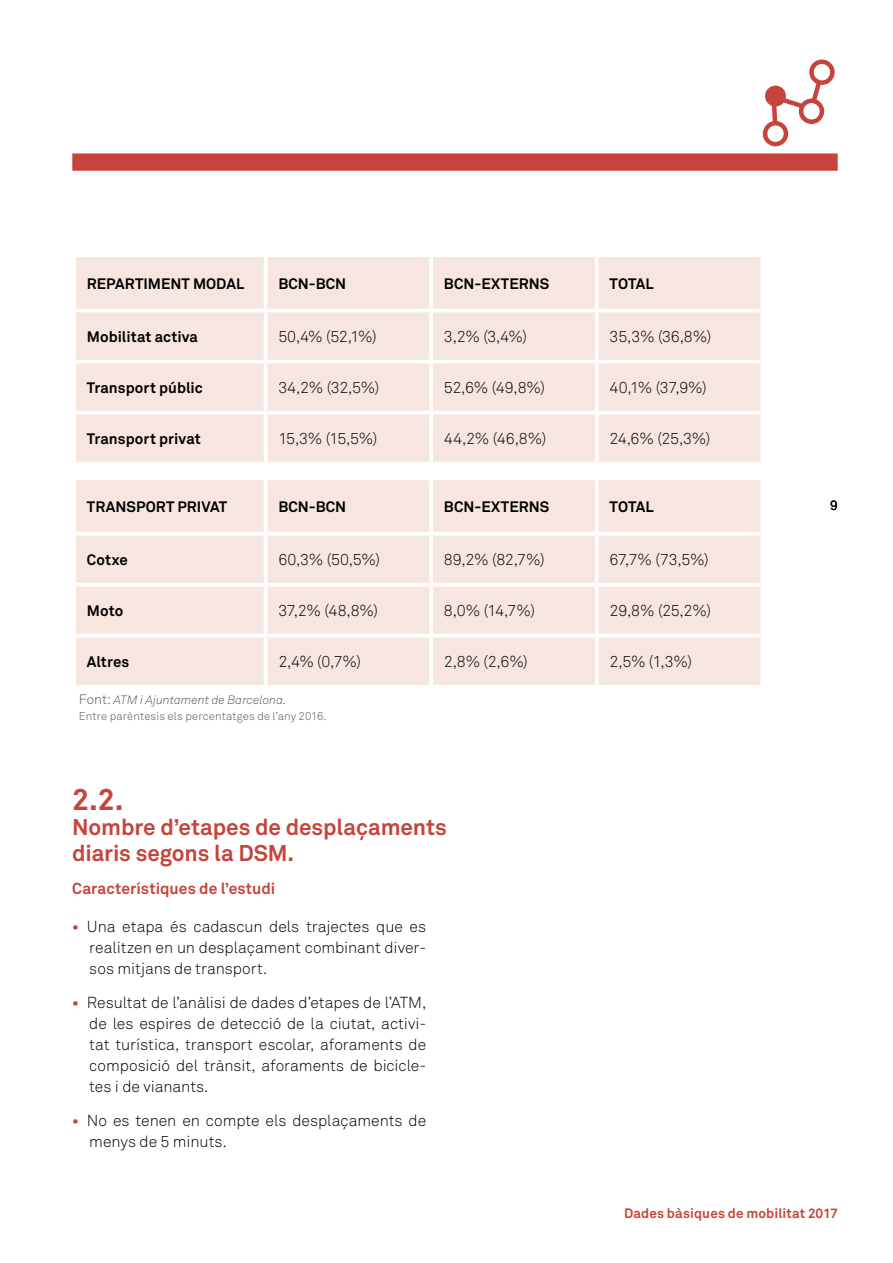
<style>
.page{position:relative;width:893px;height:1263px;background:#fff}
.page>*{position:absolute;margin:0;border:0;box-sizing:border-box;transform-origin:0 0}
.Subtítols{font:700 30px "Akkurat";color:#c6443b}
.Subtítols-2{font:700 22.5px/25.5px "Akkurat";letter-spacing:-.005em;color:#c6443b}
.PARAGRAF_TEXT{font:300 15.75px/21px "Akkurat";letter-spacing:-.005em;color:#000;text-align:justify}
.Subtítols-3{font:700 15.75px "Akkurat";color:#c6443b}
.PARAGRAF_TEXT-2{font:700 15px "Akkurat";letter-spacing:.005em;color:#000}
.t1{font:700 13.5px "Akkurat";letter-spacing:.005em;color:#c6443b}
.t2{font:13.5px "Akkurat";color:#000}
.Peus_grafic{font:italic 300 12px "Akkurat";letter-spacing:.005em;color:#4f5858}
.Peus_grafic-2{font:300 11.25px "Akkurat";letter-spacing:.01em;color:#4f5858}
.s1{font-style:normal;font-size:13.5px}
.s2{font-weight:700;color:#c6443b}
</style>
<div class="page">
<div style="left:72px;top:153px;width:766px;height:18px;background:#c6443b"></div>
<svg style="left:762px;top:60px;width:73px;height:86px"></svg>
<div style="left:76px;top:257px;width:685px;height:205px;background:#f7e5df"></div>
<hr style="left:264px;top:257px;width:3px;height:52px;background:#fff">
<hr style="left:76px;top:309px;width:190px;height:3px;background:#fff">
<hr style="left:266px;top:309px;width:165px;height:3px;background:#fff">
<hr style="left:264px;top:312px;width:3px;height:48px;background:#fff">
<hr style="left:431px;top:309px;width:166px;height:3px;background:#fff">
<hr style="left:597px;top:309px;width:164px;height:3px;background:#fff">
<hr style="left:76px;top:360px;width:190px;height:3px;background:#fff">
<hr style="left:266px;top:360px;width:165px;height:3px;background:#fff">
<hr style="left:264px;top:363px;width:3px;height:48px;background:#fff">
<hr style="left:431px;top:360px;width:166px;height:3px;background:#fff">
<hr style="left:597px;top:360px;width:164px;height:3px;background:#fff">
<hr style="left:76px;top:411px;width:190px;height:3px;background:#fff">
<hr style="left:266px;top:411px;width:165px;height:3px;background:#fff">
<hr style="left:264px;top:414px;width:3px;height:48px;background:#fff">
<hr style="left:431px;top:411px;width:166px;height:3px;background:#fff">
<hr style="left:597px;top:411px;width:164px;height:3px;background:#fff">
<hr style="left:429px;top:257px;width:4px;height:52px;background:#fff">
<hr style="left:595px;top:257px;width:4px;height:52px;background:#fff">
<hr style="left:429px;top:312px;width:4px;height:48px;background:#fff">
<hr style="left:595px;top:312px;width:4px;height:48px;background:#fff">
<hr style="left:429px;top:363px;width:4px;height:48px;background:#fff">
<hr style="left:595px;top:363px;width:4px;height:48px;background:#fff">
<hr style="left:429px;top:414px;width:4px;height:48px;background:#fff">
<hr style="left:595px;top:414px;width:4px;height:48px;background:#fff">
<div style="left:76px;top:480px;width:685px;height:205px;background:#f7e5df"></div>
<hr style="left:264px;top:480px;width:3px;height:52px;background:#fff">
<hr style="left:76px;top:532px;width:190px;height:3px;background:#fff">
<hr style="left:266px;top:532px;width:165px;height:3px;background:#fff">
<hr style="left:264px;top:535px;width:3px;height:48px;background:#fff">
<hr style="left:431px;top:532px;width:166px;height:3px;background:#fff">
<hr style="left:597px;top:532px;width:164px;height:3px;background:#fff">
<hr style="left:76px;top:583px;width:190px;height:3px;background:#fff">
<hr style="left:266px;top:583px;width:165px;height:3px;background:#fff">
<hr style="left:264px;top:586px;width:3px;height:48px;background:#fff">
<hr style="left:431px;top:583px;width:166px;height:3px;background:#fff">
<hr style="left:597px;top:583px;width:164px;height:3px;background:#fff">
<svg style="left:76px;top:634px;width:190px;height:4px"></svg>
<svg style="left:266px;top:634px;width:165px;height:4px"></svg>
<hr style="left:264px;top:638px;width:3px;height:47px;background:#fff">
<svg style="left:431px;top:634px;width:166px;height:4px"></svg>
<svg style="left:597px;top:634px;width:164px;height:4px"></svg>
<hr style="left:429px;top:480px;width:4px;height:52px;background:#fff">
<hr style="left:595px;top:480px;width:4px;height:52px;background:#fff">
<hr style="left:429px;top:535px;width:4px;height:48px;background:#fff">
<hr style="left:595px;top:535px;width:4px;height:48px;background:#fff">
<hr style="left:429px;top:586px;width:4px;height:48px;background:#fff">
<hr style="left:595px;top:586px;width:4px;height:48px;background:#fff">
<hr style="left:429px;top:638px;width:4px;height:47px;background:#fff">
<hr style="left:595px;top:638px;width:4px;height:47px;background:#fff">
<p class="PARAGRAF_TEXT-2" style="left:87px;top:274px;width:159px">REPARTIMENT MODAL</p>
<p class="PARAGRAF_TEXT-2" style="left:278px;top:274px;width:69px">BCN-BCN</p>
<p class="PARAGRAF_TEXT-2" style="left:444px;top:274px;width:107px">BCN-EXTERNS</p>
<p class="PARAGRAF_TEXT-2" style="left:610px;top:274px;width:46px">TOTAL</p>
<p class="PARAGRAF_TEXT-2" style="left:87px;top:327px;width:113px">Mobilitat activa</p>
<p class="PARAGRAF_TEXT" style="left:278px;top:326px;width:100px">50,4% (52,1%)</p>
<p class="PARAGRAF_TEXT" style="left:444px;top:326px;width:85px">3,2% (3,4%)</p>
<p class="PARAGRAF_TEXT" style="left:610px;top:326px;width:103px">35,3% (36,8%)</p>
<p class="PARAGRAF_TEXT-2" style="left:87px;top:378px;width:117px">Transport públic</p>
<p class="PARAGRAF_TEXT" style="left:278px;top:377px;width:103px">34,2% (32,5%)</p>
<p class="PARAGRAF_TEXT" style="left:444px;top:377px;width:103px">52,6% (49,8%)</p>
<p class="PARAGRAF_TEXT" style="left:610px;top:377px;width:99px">40,1% (37,9%)</p>
<p class="PARAGRAF_TEXT-2" style="left:87px;top:429px;width:115px">Transport privat</p>
<p class="PARAGRAF_TEXT" style="left:278px;top:428px;width:101px">15,3% (15,5%)</p>
<p class="PARAGRAF_TEXT" style="left:444px;top:428px;width:104px">44,2% (46,8%)</p>
<p class="PARAGRAF_TEXT" style="left:610px;top:428px;width:102px">24,6% (25,3%)</p>
<p class="PARAGRAF_TEXT-2" style="left:87px;top:497px;width:142px">TRANSPORT PRIVAT</p>
<p class="PARAGRAF_TEXT-2" style="left:278px;top:497px;width:69px">BCN-BCN</p>
<p class="PARAGRAF_TEXT-2" style="left:444px;top:497px;width:107px">BCN-EXTERNS</p>
<p class="PARAGRAF_TEXT-2" style="left:610px;top:497px;width:46px">TOTAL</p>
<p class="PARAGRAF_TEXT-2" style="left:87px;top:550px;width:42px">Cotxe</p>
<p class="PARAGRAF_TEXT" style="left:278px;top:549px;width:103px">60,3% (50,5%)</p>
<p class="PARAGRAF_TEXT" style="left:444px;top:549px;width:102px">89,2% (82,7%)</p>
<p class="PARAGRAF_TEXT" style="left:610px;top:549px;width:101px">67,7% (73,5%)</p>
<p class="PARAGRAF_TEXT-2" style="left:87px;top:601px;width:38px">Moto</p>
<p class="PARAGRAF_TEXT" style="left:278px;top:601px;width:101px">37,2% (48,8%)</p>
<p class="PARAGRAF_TEXT" style="left:444px;top:601px;width:92px">8,0% (14,7%)</p>
<p class="PARAGRAF_TEXT" style="left:610px;top:601px;width:103px">29,8% (25,2%)</p>
<p class="PARAGRAF_TEXT-2" style="left:87px;top:652px;width:44px">Altres</p>
<p class="PARAGRAF_TEXT" style="left:278px;top:652px;width:84px">2,4% (0,7%)</p>
<p class="PARAGRAF_TEXT" style="left:444px;top:652px;width:85px">2,8% (2,6%)</p>
<p class="PARAGRAF_TEXT" style="left:610px;top:652px;width:84px">2,5% (1,3%)</p>
<p class="Peus_grafic" style="left:79px;top:693px;width:209px"><span class="s1">Font:</span> ATM i Ajuntament de Barcelona.</p>
<p class="Peus_grafic-2" style="left:79px;top:710px;width:249px">Entre parèntesis els percentatges de l’any 2016.</p>
<p class="Subtítols" style="left:72px;top:780px;width:53px">2.2.</p>
<p class="Subtítols-2" style="left:72px;top:815px;width:376px">Nombre d’etapes de desplaçaments diaris segons la DSM.</p>
<p class="Subtítols-3" style="left:72px;top:879px;width:205px">Característiques de l’estudi</p>
<p class="PARAGRAF_TEXT" style="left:89px;top:917px;width:338px;text-indent:-17px"><span class="s2">•</span> Una etapa és cadascun dels trajectes que es realitzen en un desplaçament combinant diver&shy;sos mitjans de transport.</p>
<p class="PARAGRAF_TEXT" style="left:89px;top:992px;width:338px;text-indent:-17px"><span class="s2">•</span> Resultat de l’anàlisi de dades d’etapes de l’ATM, de les espires de detecció de la ciutat, activi&shy;tat turística, transport escolar, aforaments de composició del trànsit, aforaments de bicicle&shy;tes i de vianants.</p>
<p class="PARAGRAF_TEXT" style="left:89px;top:1110px;width:338px;text-indent:-17px"><span class="s2">•</span> No es tenen en compte els desplaçaments de menys de 5 minuts.</p>
<p class="t2" style="left:830px;top:497px;width:9px">9</p>
<p class="t1" style="left:624px;top:1205px;width:215px">Dades bàsiques de mobilitat 2017</p>
</div>
